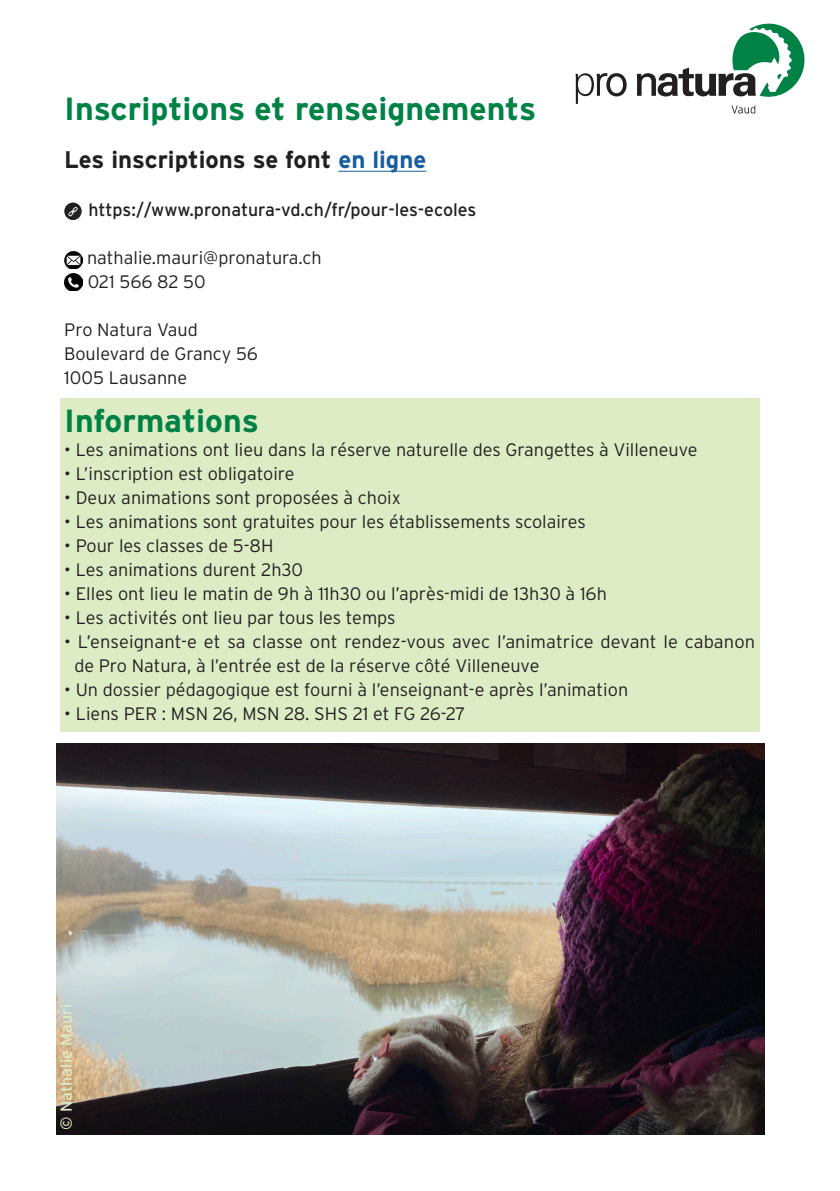
<style>
.page{position:relative;width:840px;height:1191px;background:#fff}
.page>*{position:absolute;margin:0;border:0;box-sizing:border-box;transform-origin:0 0}
._02_Sous-titre_1{font:700 32px "Interstate";color:#008247}
._04_Grundtext{font:700 24px "Interstate";color:#231f20}
._04_Grundtext-2{font:300 18px/24px "Interstate";color:#231f20}
._04_Grundtext-3{font:18px "Interstate";color:#231f20}
._04_Grundtext-4{font:16px "Interstate";color:#deecc5}
.s1{color:#175d9e}
</style>
<div class="page">
<div style="left:60px;top:398px;width:699px;height:333px;background:#deecc5"></div>
<hr style="left:338px;top:171px;width:88px;height:1px;background:#175d9e">
<svg style="left:64px;top:202px;width:18px;height:18px"></svg>
<img style="left:56px;top:744px;width:707px;height:390px">
<svg style="left:731px;top:105px;width:23px;height:8px"></svg>
<svg style="left:575px;top:73px;width:51px;height:31px"></svg>
<svg style="left:636px;top:24px;width:168px;height:73px"></svg>
<img style="left:64px;top:274px;width:18px;height:17px">
<img style="left:64px;top:251px;width:18px;height:17px">
<p class="_02_Sous-titre_1" style="left:64px;top:91px;width:473px">Inscriptions et renseignements</p>
<p class="_04_Grundtext" style="left:64px;top:146px;width:363px">Les inscriptions se font <span class="s1">en ligne</span></p>
<p class="_04_Grundtext-3" style="left:88px;top:200px;width:389px">https://www.pronatura-vd.ch/fr/pour-les-ecoles</p>
<p class="_04_Grundtext-2" style="left:87px;top:246px;width:236px">nathalie.mauri@pronatura.ch</p>
<p class="_04_Grundtext-2" style="left:88px;top:270px;width:119px">021 566 82 50</p>
<p class="_04_Grundtext-2" style="left:64px;top:318px;width:135px">Pro Natura Vaud</p>
<p class="_04_Grundtext-2" style="left:64px;top:342px;width:195px">Boulevard de Grancy 56</p>
<p class="_04_Grundtext-2" style="left:64px;top:366px;width:124px">1005 Lausanne</p>
<p class="_02_Sous-titre_1" style="left:64px;top:403px;width:196px">Informations</p>
<p class="_04_Grundtext-2" style="left:64px;top:438px;width:634px">• Les animations ont lieu dans la réserve naturelle des Grangettes à Villeneuve</p>
<p class="_04_Grundtext-2" style="left:64px;top:462px;width:231px">• L’inscription est obligatoire</p>
<p class="_04_Grundtext-2" style="left:64px;top:486px;width:338px">• Deux animations sont proposées à choix</p>
<p class="_04_Grundtext-2" style="left:64px;top:510px;width:522px">• Les animations sont gratuites pour les établissements scolaires</p>
<p class="_04_Grundtext-2" style="left:64px;top:534px;width:210px">• Pour les classes de 5-8H</p>
<p class="_04_Grundtext-2" style="left:64px;top:558px;width:240px">• Les animations durent 2h30</p>
<p class="_04_Grundtext-2" style="left:64px;top:582px;width:543px">• Elles ont lieu le matin de 9h à 11h30 ou l’après-midi de 13h30 à 16h</p>
<p class="_04_Grundtext-2" style="left:64px;top:606px;width:332px">• Les activités ont lieu par tous les temps</p>
<p class="_04_Grundtext-2" style="left:74px;top:630px;width:682px;text-indent:-10px">• L’enseignant-e et sa classe ont rendez-vous avec l’animatrice devant le cabanon de Pro Natura, à l’entrée est de la réserve côté Villeneuve</p>
<p class="_04_Grundtext-2" style="left:64px;top:678px;width:565px">• Un dossier pédagogique est fourni à l’enseignant-e après l’animation</p>
<p class="_04_Grundtext-2" style="left:64px;top:702px;width:402px">• Liens PER : MSN 26, MSN 28. SHS 21 et FG 26-27</p>
<p class="_04_Grundtext-4" style="left:57px;top:1130px;width:127px;rotate:-90deg">© Nathalie Mauri</p>
</div>
